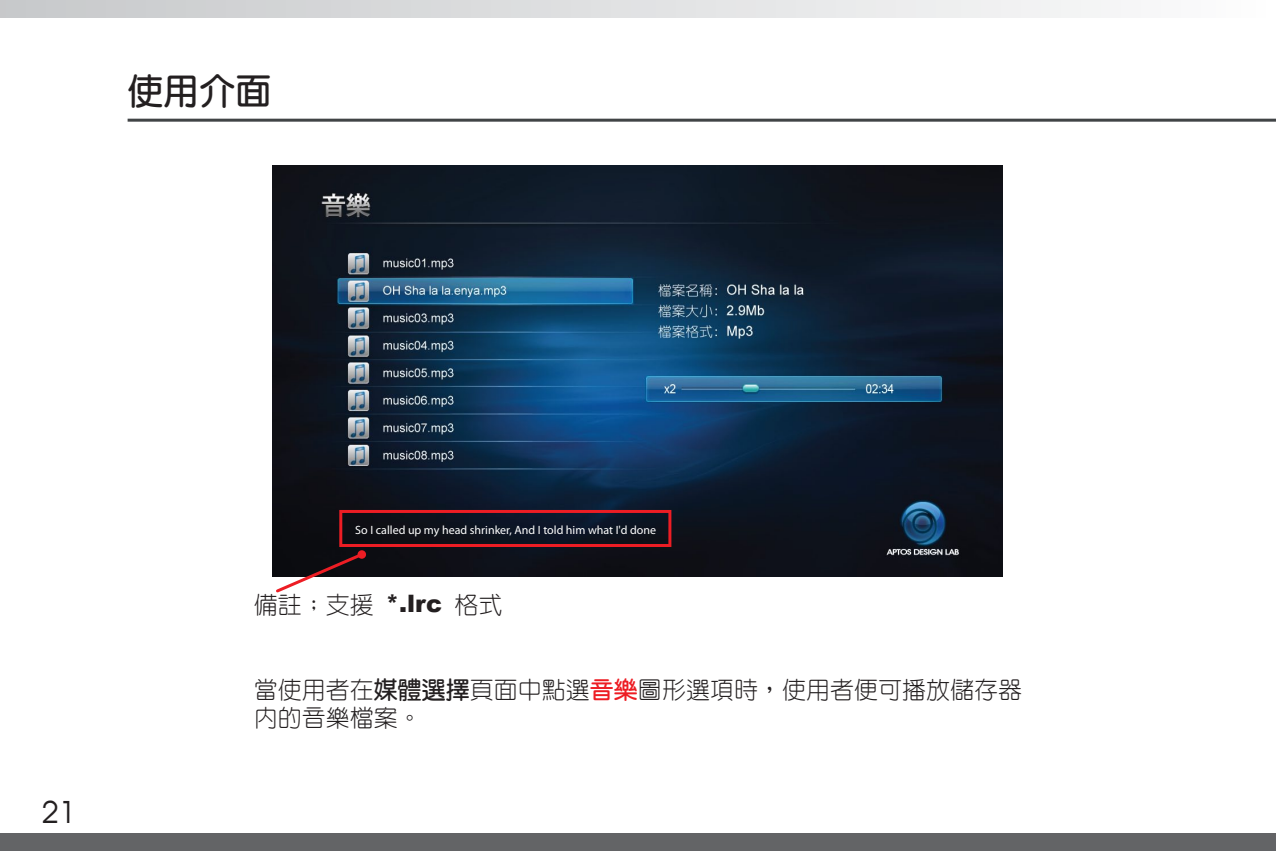
<style>
.page{position:relative;width:1276px;height:851px;background:#fff}
.page>*{position:absolute;margin:0;border:0;box-sizing:border-box;transform-origin:0 0}
.t1{font:700 36px "Yen Round";color:#231f20}
.t2{font:30px "Avian";color:#231f20}
.t3{font:300 24px/28.8px "Yen Round";color:#231f20}
.t4{font:12px "Myriad Pro";color:#fff}
.s1{font-family:"Arial";font-weight:900}
.s2{font-weight:700}
.s3{font-weight:700;color:#ed1d24}
</style>
<div class="page">
<div style="left:0;top:833px;width:1276px;height:17px;background:#636466"></div>
<div style="left:0;top:0;width:1276px;height:17px;background:linear-gradient(to right,#c7c8ca,#fcfcfd)"></div>
<hr style="left:128px;top:119px;width:1148px;height:3px;background:#414446">
<img style="left:273px;top:165px;width:729px;height:411px">
<div style="left:339px;top:510px;width:332px;height:37px;border:3px solid #ed1d24"></div>
<svg style="left:273px;top:550px;width:93px;height:43px"></svg>
<div style="left:357px;top:550px;width:9px;height:8px;background:#ed1d24;border-radius:50%"></div>
<h1 class="t1" style="left:128px;top:74px;width:145px">使用介面</h1>
<p class="t2" style="left:42px;top:793px;width:35px">21</p>
<p class="t4" style="left:355px;top:522px;width:302px">So I called up my head shrinker, And I told him what I'd done</p>
<p class="t3" style="left:254px;top:589px;width:250px">備註；支援 <span class="s1">*.lrc</span> 格式</p>
<p class="t3" style="left:254px;top:675px;width:769px">當使用者在<span class="s2">媒體選擇</span>頁面中點選<span class="s3">音樂</span>圖形選項時，使用者便可播放儲存器內的音樂檔案。</p>
</div>
